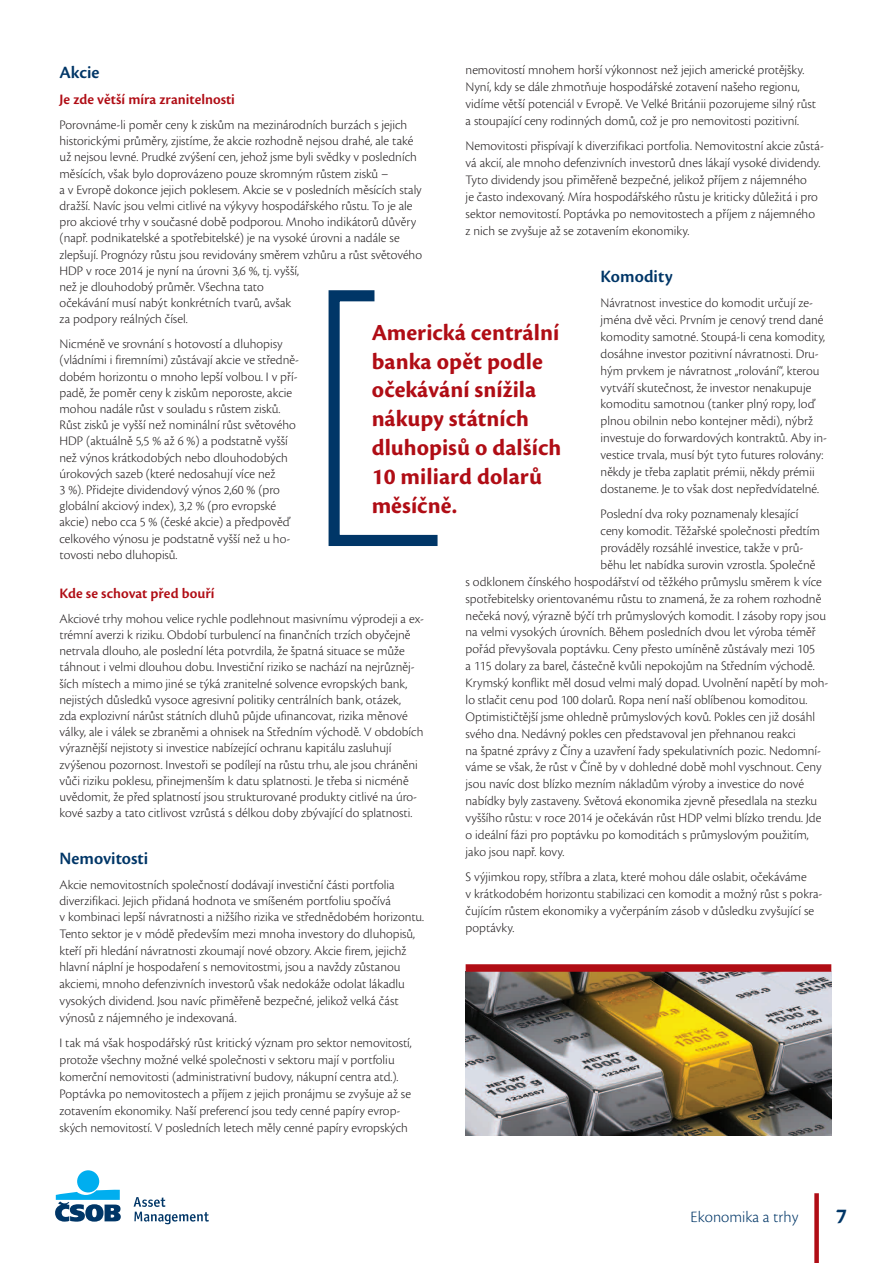
<style>
.page{position:relative;width:893px;height:1263px;background:#fff}
.page>*{position:absolute;margin:0;border:0;box-sizing:border-box;transform-origin:0 0}
.text{font:700 24px/28.8px "Cronos Pro";letter-spacing:.005em;color:#b00d15}
.t1{font:700 22.5px "Cronos Pro";color:#003667}
.nadpis{font:600 18px "Cronos Pro";color:#003667}
.t2{font:300 16.5px "Cronos Pro";color:#003667}
.podnadpis_pritazeny{font:600 15px "Cronos Pro";color:#b00d15}
.podnadpis{font:600 15px "Cronos Pro";color:#b00d15}
.normal_text{font:300 13.5px/16.2px "Cronos Pro";color:#231f20}
</style>
<div class="page">
<div style="left:77px;top:1170px;width:22px;height:22px;background:#00aeef;border-radius:50%"></div>
<svg style="left:55px;top:1190px;width:66px;height:31px"></svg>
<svg style="left:134px;top:1197px;width:75px;height:27px"></svg>
<div style="left:814px;top:1193px;width:5px;height:70px;background:#b00d15"></div>
<img style="left:466px;top:972px;width:365px;height:164px">
<div style="left:466px;top:964px;width:365px;height:8px;background:#b00d15"></div>
<svg style="left:328px;top:290px;width:110px;height:256px"></svg>
<p class="normal_text" style="left:466px;top:62px;width:352px;line-height:16.8px">nemovitostí mnohem horší výkonnost než jejich americké protějšky.<br>Nyní, kdy se dále zhmotňuje hospodářské zotavení našeho regionu, vidíme větší potenciál v Evropě. Ve Velké Británii pozorujeme silný růst a stoupající ceny rodinných domů, což je pro nemovitosti pozitivní.</p>
<p class="normal_text" style="left:466px;top:138px;width:360px;line-height:16.8px">Nemovitosti přispívají k diverzifikaci portfolia. Nemovitostní akcie zůstá&shy;vá akcií, ale mnoho defenzivních investorů dnes lákají vysoké dividendy.<br>Tyto dividendy jsou přiměřeně bezpečné, jelikož příjem z nájemného<br>je často indexovaný. Míra hospodářského růstu je kriticky důležitá i pro sektor nemovitostí. Poptávka po nemovitostech a příjem z nájemného<br>z nich se zvyšuje až se zotavením ekonomiky.</p>
<p class="nadpis" style="left:601px;top:266px;width:73px">Komodity</p>
<p class="normal_text" style="left:601px;top:295px;width:228px;line-height:16.8px">Návratnost investice do komodit určují ze&shy;jména dvě věci. Prvním je cenový trend dané komodity samotné. Stoupá-li cena komodity, dosáhne investor pozitivní návratnosti. Dru&shy;hým prvkem je návratnost „rolování“, kterou vytváří skutečnost, že investor nenakupuje komoditu samotnou (tanker plný ropy, loď plnou obilnin nebo kontejner mědi), nýbrž investuje do forwardových kontraktů. Aby in&shy;vestice trvala, musí být tyto futures rolovány: někdy je třeba zaplatit prémii, někdy prémii dostaneme. Je to však dost nepředvídatelné.</p>
<p class="normal_text" style="left:601px;top:506px;width:199px">Poslední dva roky poznamenaly klesající</p>
<p class="normal_text" style="left:601px;top:523px;width:221px">ceny komodit. Těžařské společnosti předtím</p>
<p class="normal_text" style="left:601px;top:540px;width:204px">prováděly rozsáhlé investice, takže v prů-</p>
<p class="normal_text" style="left:601px;top:556px;width:216px">běhu let nabídka surovin vzrostla. Společně</p>
<p class="normal_text" style="left:466px;top:573px;width:358px">s odklonem čínského hospodářství od těžkého průmyslu směrem k více</p>
<p class="normal_text" style="left:466px;top:590px;width:357px">spotřebitelsky orientovanému růstu to znamená, že za rohem rozhodně</p>
<p class="normal_text" style="left:466px;top:607px;width:362px">nečeká nový, výrazně býčí trh průmyslových komodit. I zásoby ropy jsou</p>
<p class="normal_text" style="left:466px;top:624px;width:352px">na velmi vysokých úrovních. Během posledních dvou let výroba téměř</p>
<p class="normal_text" style="left:466px;top:641px;width:351px">pořád převyšovala poptávku. Ceny přesto umíněně zůstávaly mezi 105</p>
<p class="normal_text" style="left:466px;top:658px;width:351px">a 115 dolary za barel, částečně kvůli nepokojům na Středním východě.</p>
<p class="normal_text" style="left:466px;top:675px;width:364px">Krymský konflikt měl dosud velmi malý dopad. Uvolnění napětí by moh-</p>
<p class="normal_text" style="left:466px;top:691px;width:343px">lo stlačit cenu pod 100 dolarů. Ropa není naší oblíbenou komoditou.</p>
<p class="normal_text" style="left:466px;top:708px;width:351px">Optimističtější jsme ohledně průmyslových kovů. Pokles cen již dosáhl</p>
<p class="normal_text" style="left:466px;top:725px;width:332px">svého dna. Nedávný pokles cen představoval jen přehnanou reakci</p>
<p class="normal_text" style="left:466px;top:742px;width:357px">na špatné zprávy z Číny a uzavření řady spekulativních pozic. Nedomní-</p>
<p class="normal_text" style="left:466px;top:759px;width:357px">váme se však, že růst v Číně by v dohledné době mohl vyschnout. Ceny</p>
<p class="normal_text" style="left:466px;top:776px;width:340px">jsou navíc dost blízko mezním nákladům výroby a investice do nové</p>
<p class="normal_text" style="left:466px;top:793px;width:353px">nabídky byly zastaveny. Světová ekonomika zjevně přesedlala na stezku</p>
<p class="normal_text" style="left:466px;top:810px;width:357px">vyššího růstu: v roce 2014 je očekáván růst HDP velmi blízko trendu. Jde</p>
<p class="normal_text" style="left:466px;top:826px;width:345px">o ideální fázi pro poptávku po komoditách s průmyslovým použitím,</p>
<p class="normal_text" style="left:466px;top:843px;width:100px">jako jsou např. kovy.</p>
<p class="normal_text" style="left:466px;top:868px;width:358px;line-height:16.8px">S výjimkou ropy, stříbra a zlata, které mohou dále oslabit, očekáváme<br>v krátkodobém horizontu stabilizaci cen komodit a možný růst s pokra&shy;čujícím růstem ekonomiky a vyčerpáním zásob v důsledku zvyšující se poptávky.</p>
<p class="nadpis" style="left:60px;top:62px;width:41px">Akcie</p>
<p class="podnadpis_pritazeny" style="left:60px;top:91px;width:177px">Je zde větší míra zranitelnosti</p>
<p class="normal_text" style="left:60px;top:117px;width:364px">Porovnáme-li poměr ceny k ziskům na mezinárodních burzách s jejich historickými průměry, zjistíme, že akcie rozhodně nejsou drahé, ale také už nejsou levné. Prudké zvýšení cen, jehož jsme byli svědky v posledních měsících, však bylo doprovázeno pouze skromným růstem zisků –<br>a v Evropě dokonce jejich poklesem. Akcie se v posledních měsících staly dražší. Navíc jsou velmi citlivé na výkyvy hospodářského růstu. To je ale pro akciové trhy v současné době podporou. Mnoho indikátorů důvěry (např. podnikatelské a spotřebitelské) je na vysoké úrovni a nadále se zlepšují. Prognózy růstu jsou revidovány směrem vzhůru a růst světového HDP v roce 2014 je nyní na úrovni 3,6 %, tj. vyšší,<br>než je dlouhodobý průměr. Všechna tato<br>očekávání musí nabýt konkrétních tvarů, avšak<br>za podpory reálných čísel.</p>
<p class="normal_text" style="left:60px;top:336px;width:241px">Nicméně ve srovnání s hotovostí a dluhopisy (vládními i firemními) zůstávají akcie ve středně&shy;dobém horizontu o mnoho lepší volbou. I v pří&shy;padě, že poměr ceny k ziskům neporoste, akcie mohou nadále růst v souladu s růstem zisků.<br>Růst zisků je vyšší než nominální růst světového HDP (aktuálně 5,5 % až 6 %) a podstatně vyšší než výnos krátkodobých nebo dlouhodobých úrokových sazeb (které nedosahují více než<br>3 %). Přidejte dividendový výnos 2,60 % (pro globální akciový index), 3,2 % (pro evropské akcie) nebo cca 5 % (české akcie) a předpověď celkového výnosu je podstatně vyšší než u ho&shy;tovosti nebo dluhopisů.</p>
<p class="podnadpis" style="left:60px;top:585px;width:156px">Kde se schovat před bouří</p>
<p class="normal_text" style="left:60px;top:610px;width:366px">Akciové trhy mohou velice rychle podlehnout masivnímu výprodeji a ex&shy;trémní averzi k riziku. Období turbulencí na finančních trzích obyčejně netrvala dlouho, ale poslední léta potvrdila, že špatná situace se může táhnout i velmi dlouhou dobu. Investiční riziko se nachází na nejrůzněj&shy;ších místech a mimo jiné se týká zranitelné solvence evropských bank, nejistých důsledků vysoce agresivní politiky centrálních bank, otázek,<br>zda explozivní nárůst státních dluhů půjde ufinancovat, rizika měnové války, ale i válek se zbraněmi a ohnisek na Středním východě. V obdobích výraznější nejistoty si investice nabízející ochranu kapitálu zasluhují zvýšenou pozornost. Investoři se podílejí na růstu trhu, ale jsou chráněni vůči riziku poklesu, přinejmenším k datu splatnosti. Je třeba si nicméně uvědomit, že před splatností jsou strukturované produkty citlivé na úro&shy;kové sazby a tato citlivost vzrůstá s délkou doby zbývající do splatnosti.</p>
<p class="nadpis" style="left:60px;top:848px;width:90px">Nemovitosti</p>
<p class="normal_text" style="left:60px;top:876px;width:366px;line-height:16.6px">Akcie nemovitostních společností dodávají investiční části portfolia diverzifikaci. Jejich přidaná hodnota ve smíšeném portfoliu spočívá<br>v kombinaci lepší návratnosti a nižšího rizika ve střednědobém horizontu.<br>Tento sektor je v módě především mezi mnoha investory do dluhopisů, kteří při hledání návratnosti zkoumají nové obzory. Akcie firem, jejichž hlavní náplní je hospodaření s nemovitostmi, jsou a navždy zůstanou akciemi, mnoho defenzivních investorů však nedokáže odolat lákadlu vysokých dividend. Jsou navíc přiměřeně bezpečné, jelikož velká část výnosů z nájemného je indexovaná.</p>
<p class="normal_text" style="left:60px;top:1035px;width:354px;line-height:17px">I tak má však hospodářský růst kritický význam pro sektor nemovitostí, protože všechny možné velké společnosti v sektoru mají v portfoliu komerční nemovitosti (administrativní budovy, nákupní centra atd.).<br>Poptávka po nemovitostech a příjem z jejich pronájmu se zvyšuje až se zotavením ekonomiky. Naší preferencí jsou tedy cenné papíry evrop&shy;ských nemovitostí. V posledních letech měly cenné papíry evropských</p>
<p class="text" style="left:372px;top:318px;width:191px">Americká centrální banka opět podle očekávání snížila nákupy státních dluhopisů o dalších<br>10 miliard dolarů měsíčně.</p>
<p class="t2" style="left:691px;top:1207px;width:109px">Ekonomika a trhy</p>
<h2 class="t1" style="left:836px;top:1203px;width:13px">7</h2>
</div>
